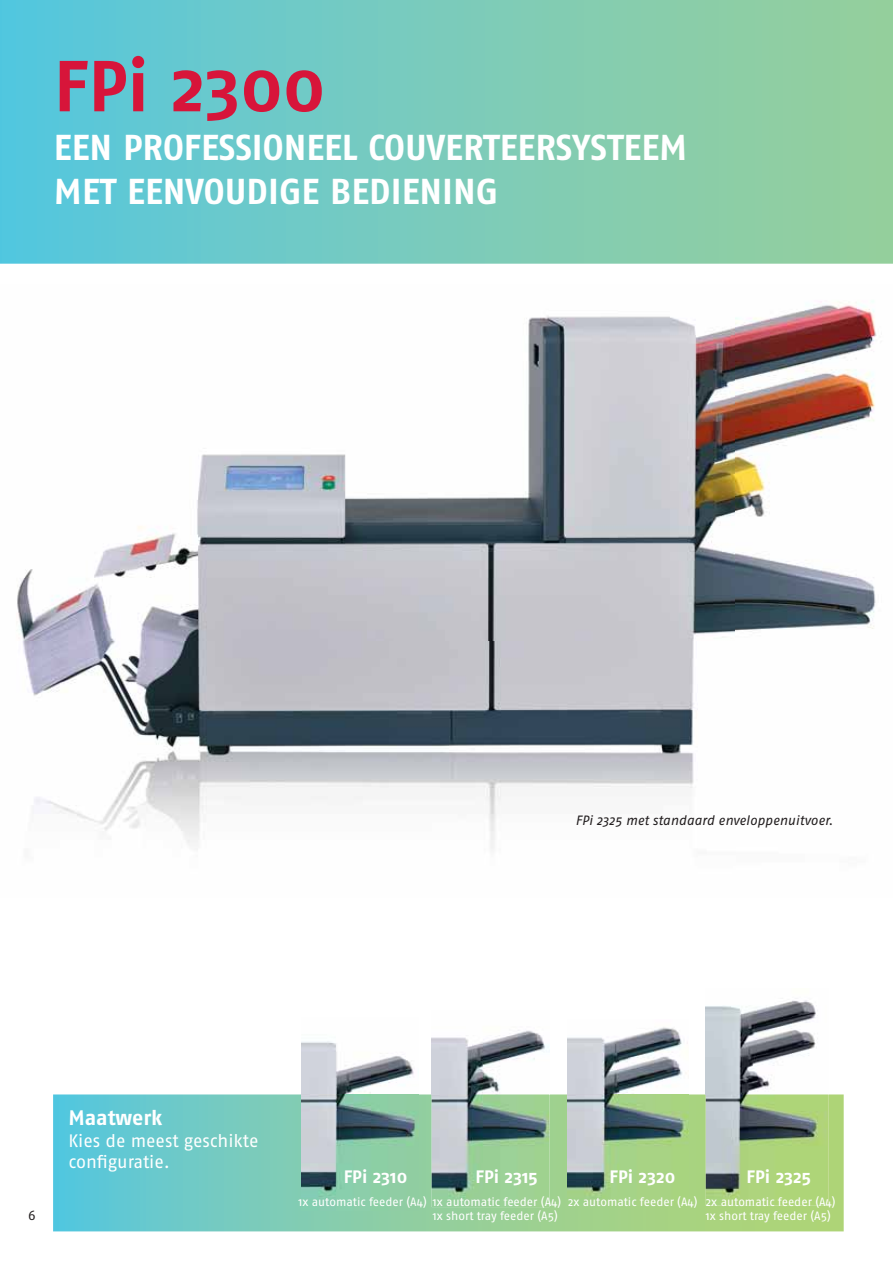
<style>
.page{position:relative;width:893px;height:1263px;background:#fff}
.page>*{position:absolute;margin:0;border:0;box-sizing:border-box;transform-origin:0 0}
.t1{font:700 72px "Fago Pro";letter-spacing:-.005em;color:#d7153a}
.t2{font:700 36px/43.2px "Fago Pro";color:#fff}
.t3{font:700 21px "Fago Pro";color:#fff}
.t4{font:18px/21.6px "Fago Pro";letter-spacing:-.005em;color:#fff}
.t5{font:700 18px "Fago Pro";letter-spacing:-.01em;color:#fff}
.t6{font:italic 13.5px "Fago Pro";color:#231f20}
.t7{font:13.5px "Fago Pro";color:#231f20}
.t8{font:12px/14.4px "Fago Pro";color:#fff;text-align:right}
</style>
<div class="page">
<img style="left:17px;top:301px;width:860px;height:548px">
<svg style="left:0;top:0;width:893px;height:264px;background:#78cbbb"></svg>
<svg style="left:53px;top:1094px;width:791px;height:137px;background:#7fccb2"></svg>
<img style="left:302px;top:1041px;width:116px;height:170px">
<img style="left:432px;top:1030px;width:117px;height:177px">
<img style="left:706px;top:1000px;width:123px;height:205px">
<img style="left:568px;top:1027px;width:121px;height:179px">
<h1 class="t1" style="left:54px;top:44px;width:273px">FPi 2300</h1>
<h2 class="t2" style="left:54px;top:126px;width:635px">EEN PROFESSIONEEL COUVERTEERSYSTEEM<br>MET EENVOUDIGE BEDIENING</h2>
<p class="t6" style="left:575px;top:815px;width:259px">FPi 2325 met standaard enveloppenuitvoer.</p>
<p class="t7" style="left:28px;top:1210px;width:9px">6</p>
<h3 class="t3" style="left:69px;top:1106px;width:95px">Maatwerk</h3>
<h3 class="t4" style="left:69px;top:1131px;width:192px">Kies de meest geschikte configuratie.</h3>
<h3 class="t5" style="left:344px;top:1166px;width:65px">FPi 2310</h3>
<h3 class="t5" style="left:475px;top:1166px;width:64px">FPi 2315</h3>
<h3 class="t5" style="left:609px;top:1166px;width:67px">FPi 2320</h3>
<h3 class="t5" style="left:746px;top:1166px;width:66px">FPi 2325</h3>
<p class="t8" style="left:298px;top:1195px;width:264px">1x automatic feeder (A4) 1x automatic feeder (A4)<br>1x short tray feeder (A5)</p>
<p class="t8" style="left:706px;top:1195px;width:131px;text-align:left;text-indent:-138px">2x automatic feeder (A4) 2x automatic feeder (A4)<br>1x short tray feeder (A5)</p>
</div>
